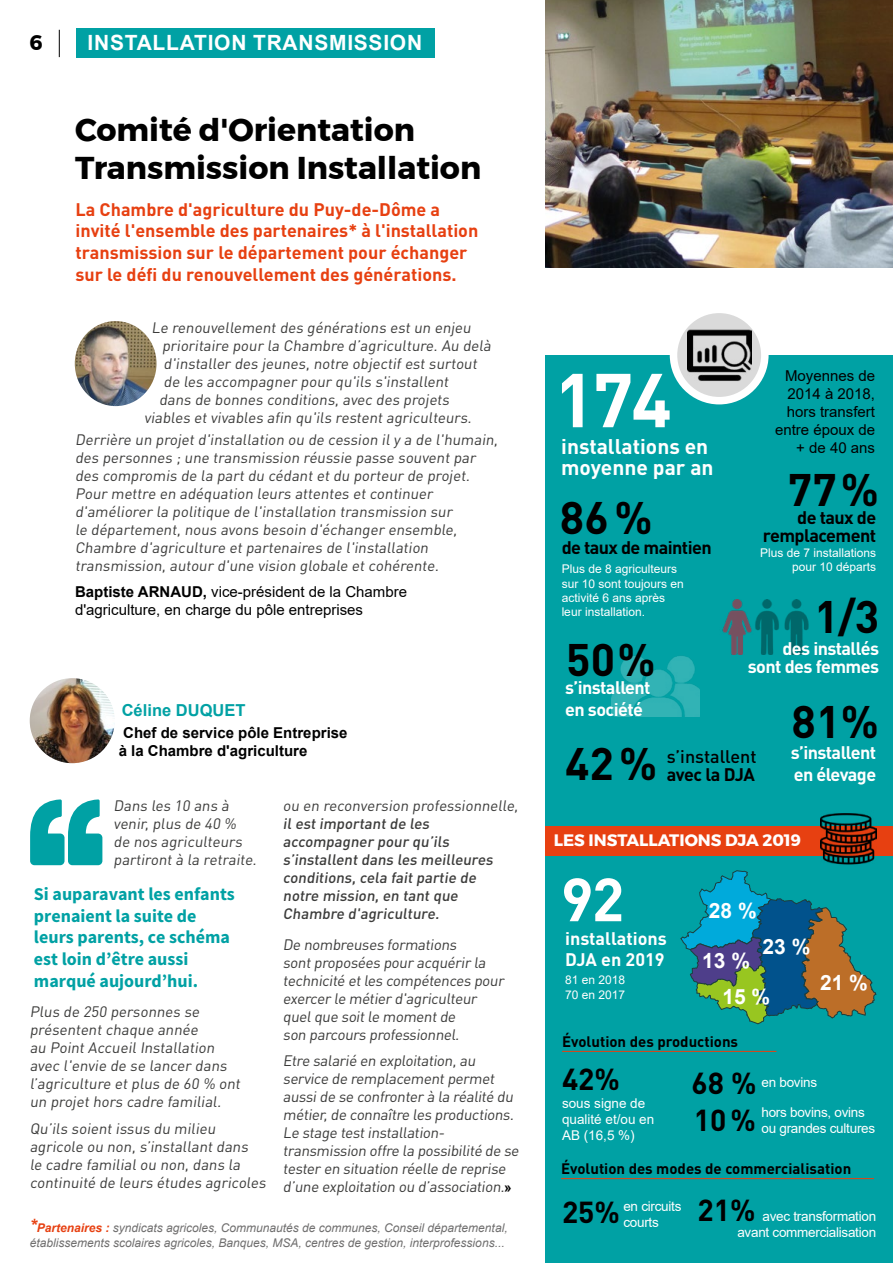
<style>
.page{position:relative;width:893px;height:1263px;background:#fff}
.page>*{position:absolute;margin:0;border:0;box-sizing:border-box;transform-origin:0 0}
.t1{font:700 75px "DIN Pro";color:#fff}
.t2{font:700 60px "DIN Pro";color:#fff}
.t3{font:700 45px "DIN Pro";color:#000}
.t4{font:700 31.5px/37.8px "Montserrat";color:#000}
.t5{font:700 30px "DIN Pro";color:#000}
.t6{font:700 21px/36.3px "Arial";letter-spacing:.035em;color:#fff}
.t7{font:700 21px/21px "DIN Pro";color:#fff}
.t8{font:700 21px "Montserrat";color:#000}
.t9{font:700 18px/21.6px "DIN Pro";color:#e74011}
.t10{font:700 18px/21.6px "Source Sans Pro";color:#00a1a4}
.t11{font:700 18px/22.2px "DIN Pro";letter-spacing:-.03em;color:#fff}
.t12{font:700 18px/18px "DIN Pro";letter-spacing:-.03em;color:#000;text-align:right}
.t13{font:700 18px/21px "DIN Pro";color:#fff}
.t14{font:500 18px "DIN Pro";color:#000}
.t15{font:700 16.5px "Montserrat";color:#fff}
.t16{font:700 16.5px "Arial";color:#00a1a4}
.t17{font:15px/18px "DIN Pro";color:#3c3c3b}
.t18{font:500 15px/18px "DIN Pro";color:#3c3c3b}
.t19{font:15px/18px "Arial";color:#000}
.t20{font:700 15px "DIN Pro";color:#000}
.t21{font:700 15px/18px "Arial";color:#000}
.t22{font:13.5px/16.2px "Arial";letter-spacing:-.02em;color:#fff}
.t23{font:13.5px/16.2px "Arial";color:#fff}
.t24{font:italic 12px/14.4px "Arial";color:#706f6f}
.t25{font:12px/14.4px "Arial";color:#fff}
.s1{font-weight:700}
.s2{font-family:"Arial";font-weight:700;font-size:13.5px;color:#000}
.s3{font-weight:700;font-size:18px;color:#e74011}
.s4{font-weight:700;color:#e74011}
</style>
<div class="page">
<svg style="left:59px;top:30px;width:1px;height:27px"></svg>
<div style="left:77px;top:28px;width:358px;height:29px;background:#00a1a4"></div>
<div style="left:545px;top:355px;width:348px;height:908px;background:#00a1a4"></div>
<svg style="left:673px;top:309px;width:92px;height:92px;background:#dfdfdf"></svg>
<img style="left:687px;top:323px;width:64px;height:64px">
<div style="left:670px;top:306px;width:99px;height:98px;border:8px solid #fff;border-radius:50%"></div>
<img style="left:545px;top:0;width:348px;height:268px">
<img style="left:30px;top:678px;width:85px;height:85px;border-radius:43px">
<svg style="left:30px;top:799px;width:72px;height:66px"></svg>
<img style="left:75px;top:321px;width:82px;height:85px">
<img style="left:722px;top:599px;width:42px;height:56px">
<img style="left:795px;top:599px;width:14px;height:55px">
<img style="left:740px;top:599px;width:55px;height:55px">
<svg style="left:680px;top:870px;width:197px;height:154px"></svg>
<div style="left:545px;top:826px;width:348px;height:29px;background:#e74011"></div>
<img style="left:612px;top:656px;width:88px;height:60px">
<img style="left:820px;top:813px;width:56px;height:52px">
<hr style="left:562px;top:1051px;width:214px;height:1px;background:#e74011">
<hr style="left:561px;top:1178px;width:313px;height:1px;background:#e74011">
<h3 class="t8" style="left:30px;top:26px;width:15px">6</h3>
<h3 class="t6" style="left:88px;top:25px;width:336px">INSTALLATION TRANSMISSION</h3>
<h3 class="t4" style="left:75px;top:111px;width:408px">Comité d'Orientation<br>Transmission Installation</h3>
<p class="t9" style="left:75px;top:198px;width:404px">La Chambre d'agriculture du Puy-de-Dôme a invité l'ensemble des partenaires* à l'installation transmission sur le département pour échanger sur le défi du renouvellement des générations.</p>
<p class="t17" style="left:152px;top:317px;width:324px">Le renouvellement des générations est un enjeu</p>
<p class="t17" style="left:162px;top:335px;width:333px">prioritaire pour la Chambre d’agriculture. Au delà</p>
<p class="t17" style="left:164px;top:353px;width:318px">d'installer des jeunes, notre objectif est surtout</p>
<p class="t17" style="left:164px;top:371px;width:289px">de les accompagner pour qu'ils s'installent</p>
<p class="t17" style="left:159px;top:389px;width:294px">dans de bonnes conditions, avec des projets</p>
<p class="t17" style="left:144px;top:407px;width:332px">viables et vivables afin qu'ils restent agriculteurs.</p>
<p class="t17" style="left:75px;top:430px;width:427px">Derrière un projet d'installation ou de cession il y a de l'humain, des personnes ; une transmission réussie passe souvent par des compromis de la part du cédant et du porteur de projet.<br>Pour mettre en adéquation leurs attentes et continuer d'améliorer la politique de l'installation transmission sur<br>le département, nous avons besoin d'échanger ensemble, Chambre d'agriculture et partenaires de l'installation transmission, autour d'une vision globale et cohérente.</p>
<p class="t19" style="left:75px;top:583px;width:334px"><span class="s1">Baptiste ARNAUD,</span> vice-président de la Chambre d'agriculture, en charge du pôle entreprises</p>
<p class="t16" style="left:122px;top:698px;width:125px">Céline DUQUET</p>
<p class="t21" style="left:119px;top:724px;width:230px;text-indent:4px">Chef de service pôle Entreprise à la Chambre d'agriculture</p>
<p class="t17" style="left:113px;top:796px;width:147px">Dans les 10 ans à venir, plus de 40 % de nos agriculteurs partiront à la retraite.</p>
<p class="t10" style="left:34px;top:883px;width:202px">Si auparavant les enfants prenaient la suite de leurs parents, ce schéma est loin d’être aussi marqué aujourd’hui.</p>
<p class="t17" style="left:30px;top:1002px;width:215px">Plus de 250 personnes se présentent chaque année<br>au Point Accueil Installation avec l'envie de se lancer dans l’agriculture et plus de 60 % ont un projet hors cadre familial.</p>
<p class="t17" style="left:30px;top:1119px;width:240px">Qu’ils soient issus du milieu agricole ou non, s’installant dans le cadre familial ou non, dans la continuité de leurs études agricoles</p>
<p class="t17" style="left:283px;top:796px;width:240px">ou en reconversion professionnelle,</p>
<p class="t18" style="left:283px;top:814px;width:214px">il est important de les accompagner pour qu’ils s’installent dans les meilleures conditions, cela fait partie de notre mission, en tant que<br>Chambre d'agriculture.</p>
<p class="t17" style="left:283px;top:935px;width:225px">De nombreuses formations sontproposées pour acquérir la technicité etles compétences pour exercer le métier d'agriculteur quelque soitle momentde<br>son parcours professionnel.</p>
<p class="t17" style="left:283px;top:1051px;width:240px">Etre salarié en exploitation,au service de remplacementpermet ausside se confronter à la réalité du métier,de connaître les productions.<br>Le stage testinstallation&shy;transmission offre la possibilité de se tester en situation réelle de reprise d’une exploitation ou d’association.<span class="s2">»</span></p>
<p class="t24" style="left:30px;top:1221px;width:479px"><span class="s3">*</span><span class="s4">Partenaires :</span> syndicats agricoles, Communautés de communes, Conseil départemental, établissements scolaires agricoles, Banques, MSA, centres de gestion, interprofessions...</p>
<h1 class="t1" style="left:554px;top:349px;width:119px">174</h1>
<h3 class="t7" style="left:561px;top:435px;width:154px">installations en moyenne par an</h3>
<h3 class="t3" style="left:560px;top:487px;width:94px">86 %</h3>
<p class="t12" style="left:562px;top:538px;width:152px">de taux de maintien</p>
<p class="t25" style="left:562px;top:562px;width:124px">Plus de 8 agriculteurs sur 10 sont toujours en activité 6 ans après leur installation.</p>
<h3 class="t3" style="left:566px;top:629px;width:91px">50 %</h3>
<p class="t11" style="left:565px;top:676px;width:87px">s’installent en société</p>
<p class="t19" style="left:775px;top:366px;width:102px;text-align:right">Moyennes de<br>2014 à 2018, hors transfert entre époux de + de 40 ans</p>
<h3 class="t3" style="left:788px;top:459px;width:93px">77 %</h3>
<p class="t12" style="left:763px;top:508px;width:115px">de taux de remplacement</p>
<p class="t25" style="left:760px;top:545px;width:118px;text-align:right">Plus de 7 installations pour 10 départs</p>
<h3 class="t3" style="left:814px;top:586px;width:66px">1/3</h3>
<p class="t11" style="left:748px;top:639px;width:133px;line-height:18px;text-align:right">des installés sont des femmes</p>
<h3 class="t3" style="left:792px;top:691px;width:89px">81 %</h3>
<h3 class="t3" style="left:565px;top:733px;width:94px">42 %</h3>
<p class="t14" style="left:667px;top:744px;width:91px">s’installent</p>
<p class="t12" style="left:667px;top:765px;width:90px">avec la DJA</p>
<p class="t11" style="left:791px;top:741px;width:87px">s’installent en élevage</p>
<p class="t15" style="left:554px;top:827px;width:249px">LES INSTALLATIONS DJA 2019</p>
<h2 class="t2" style="left:561px;top:859px;width:65px">92</h2>
<p class="t13" style="left:565px;top:927px;width:103px">installations<br>DJA en 2019</p>
<p class="t25" style="left:565px;top:973px;width:62px">81 en 2018<br>70 en 2017</p>
<h3 class="t6" style="left:709px;top:893px;width:49px">28 %</h3>
<h3 class="t6" style="left:763px;top:929px;width:49px">23 %</h3>
<h3 class="t6" style="left:722px;top:943px;width:49px;text-indent:-20px">13 %<br>15 %</h3>
<h3 class="t6" style="left:820px;top:965px;width:49px">21 %</h3>
<p class="t20" style="left:562px;top:1031px;width:178px">Évolution des productions</p>
<h3 class="t5" style="left:562px;top:1059px;width:60px">42%</h3>
<p class="t23" style="left:562px;top:1095px;width:94px">sous signe de qualité et/ou en<br>AB (16,5 %)</p>
<h3 class="t5" style="left:692px;top:1063px;width:66px">68 %</h3>
<p class="t22" style="left:761px;top:1074px;width:57px">en bovins</p>
<h3 class="t5" style="left:694px;top:1100px;width:63px">10 %</h3>
<p class="t22" style="left:761px;top:1104px;width:115px">hors bovins, ovins ou grandes cultures</p>
<p class="t20" style="left:561px;top:1158px;width:292px">Évolution des modes de commercialisation</p>
<h3 class="t5" style="left:562px;top:1192px;width:60px">25%</h3>
<p class="t22" style="left:623px;top:1198px;width:60px">en circuits courts</p>
<h3 class="t5" style="left:698px;top:1189px;width:60px">21%</h3>
<p class="t22" style="left:737px;top:1208px;width:140px;text-align:right">avec transformation avant commercialisation</p>
</div>
